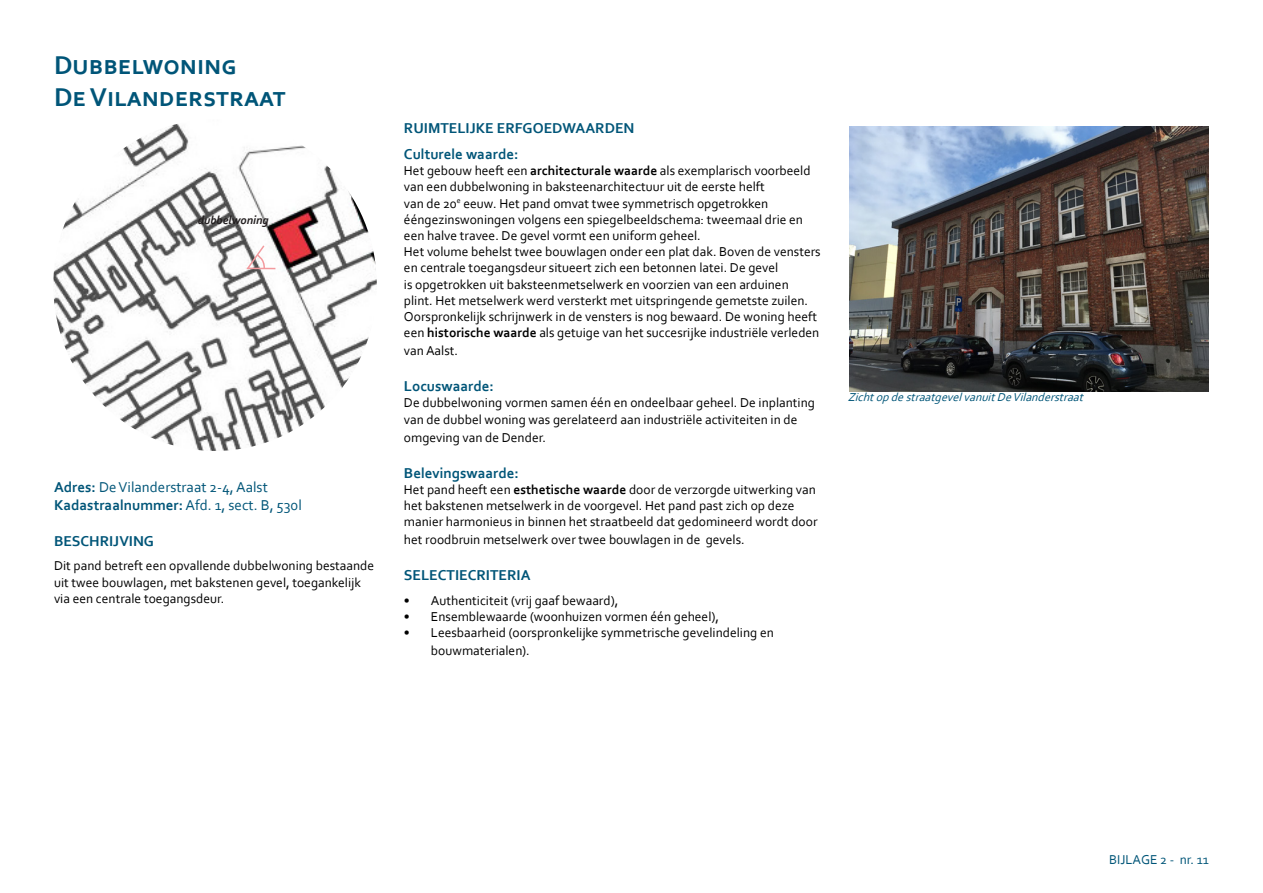
<style>
.page{position:relative;width:1263px;height:893px;background:#fff}
.page>*{position:absolute;margin:0;border:0;box-sizing:border-box;transform-origin:0 0}
.t1{font:700 27px "Corbel";letter-spacing:.02em;color:#005578}
.t2{font:700 27px "Corbel";color:#005578}
.t3{font:700 15px "Corbel";color:#005578}
.t4{font:15px "Corbel";color:#005578}
.t5{font:13.5px/16.2px "Corbel";color:#000}
.t6{font:13.5px "Corbel";color:#005578}
.t7{font:italic 12px "Corbel";color:#005578}
.t8{font:italic 700 12px "Corbel";color:#231f20}
.s1{font-weight:700}
.s2{font-weight:400}
</style>
<div class="page">
<img style="left:53px;top:124px;width:324px;height:327px">
<img style="left:849px;top:126px;width:360px;height:265px">
<svg style="left:224px;top:244px;width:53px;height:46px"></svg>
<p class="t2" style="left:54px;top:48px;width:184px">Dubbelwoning</p>
<p class="t1" style="left:54px;top:81px;width:231px">De Vilanderstraat</p>
<p class="t8" style="left:198px;top:213px;width:72px">dubbelwoning</p>
<p class="t4" style="left:54px;top:477px;width:215px"><span class="s1">Adres:</span> De Vilanderstraat 2-4, Aalst</p>
<p class="t3" style="left:54px;top:495px;width:249px">Kadastraalnummer: <span class="s2">Afd. 1, sect. B, 530l</span></p>
<p class="t3" style="left:54px;top:531px;width:102px">BESCHRIJVING</p>
<p class="t5" style="left:54px;top:557px;width:322px">Dit pand betreft een opvallende dubbelwoning bestaande uit twee bouwlagen, met bakstenen gevel, toegankelijk via een centrale toegangsdeur.</p>
<p class="t3" style="left:404px;top:118px;width:232px">RUIMTELIJKE ERFGOEDWAARDEN</p>
<p class="t3" style="left:404px;top:145px;width:116px">Culturele waarde:</p>
<p class="t5" style="left:404px;top:162px;width:408px">Het gebouw heeft een <span class="s1">architecturale waarde</span> als exemplarisch voorbeeld van een dubbelwoning in baksteenarchitectuur uit de eerste helft<br>van de 20<sup>e</sup> eeuw. Het pand omvat twee symmetrisch opgetrokken ééngezinswoningen volgens een spiegelbeeldschema: tweemaal drie en een halve travee. De gevel vormt een uniform geheel.</p>
<p class="t5" style="left:404px;top:243px;width:418px">Het volume behelst twee bouwlagen onder een plat dak. Boven de vensters en centrale toegangsdeur situeert zich een betonnen latei. De gevel<br>is opgetrokken uit baksteenmetselwerk en voorzien van een arduinen plint. Het metselwerk werd versterkt met uitspringende gemetste zuilen.<br>Oorspronkelijk schrijnwerk in de vensters is nog bewaard. De woning heeft een <span class="s1">historische waarde</span> als getuige van het succesrijke industriële verleden</p>
<p class="t5" style="left:404px;top:342px;width:56px">van Aalst.</p>
<p class="t3" style="left:404px;top:377px;width:91px">Locuswaarde:</p>
<p class="t5" style="left:404px;top:395px;width:412px">De dubbelwoning vormen samen één en ondeelbaar geheel. De inplanting van de dubbel woning was gerelateerd aan industriële activiteiten in de</p>
<p class="t5" style="left:404px;top:429px;width:144px">omgeving van de Dender.</p>
<p class="t3" style="left:404px;top:463px;width:116px">Belevingswaarde:</p>
<p class="t5" style="left:404px;top:481px;width:415px">Het pand heeft een <span class="s1">esthetische waarde</span> door de verzorgde uitwerking van het bakstenen metselwerk in de voorgevel. Het pand past zich op deze manier harmonieus in binnen het straatbeeld dat gedomineerd wordt door</p>
<p class="t5" style="left:404px;top:531px;width:342px">het roodbruin metselwerk over twee bouwlagen in de gevels.</p>
<p class="t3" style="left:404px;top:566px;width:128px">SELECTIECRITERIA</p>
<p class="t5" style="left:404px;top:592px;width:216px">• Authenticiteit (vrij gaaf bewaard),</p>
<p class="t5" style="left:404px;top:608px;width:317px">• Ensemblewaarde (woonhuizen vormen één geheel),</p>
<p class="t5" style="left:431px;top:624px;width:344px;line-height:18px;text-indent:-27px">• Leesbaarheid (oorspronkelijke symmetrische gevelindeling en bouwmaterialen).</p>
<p class="t7" style="left:848px;top:390px;width:241px">ZichtopdestraatgevelvanuitDeVilanderstraat</p>
<p class="t6" style="left:1109px;top:851px;width:101px">BIJLAGE 2 - nr. 11</p>
</div>
